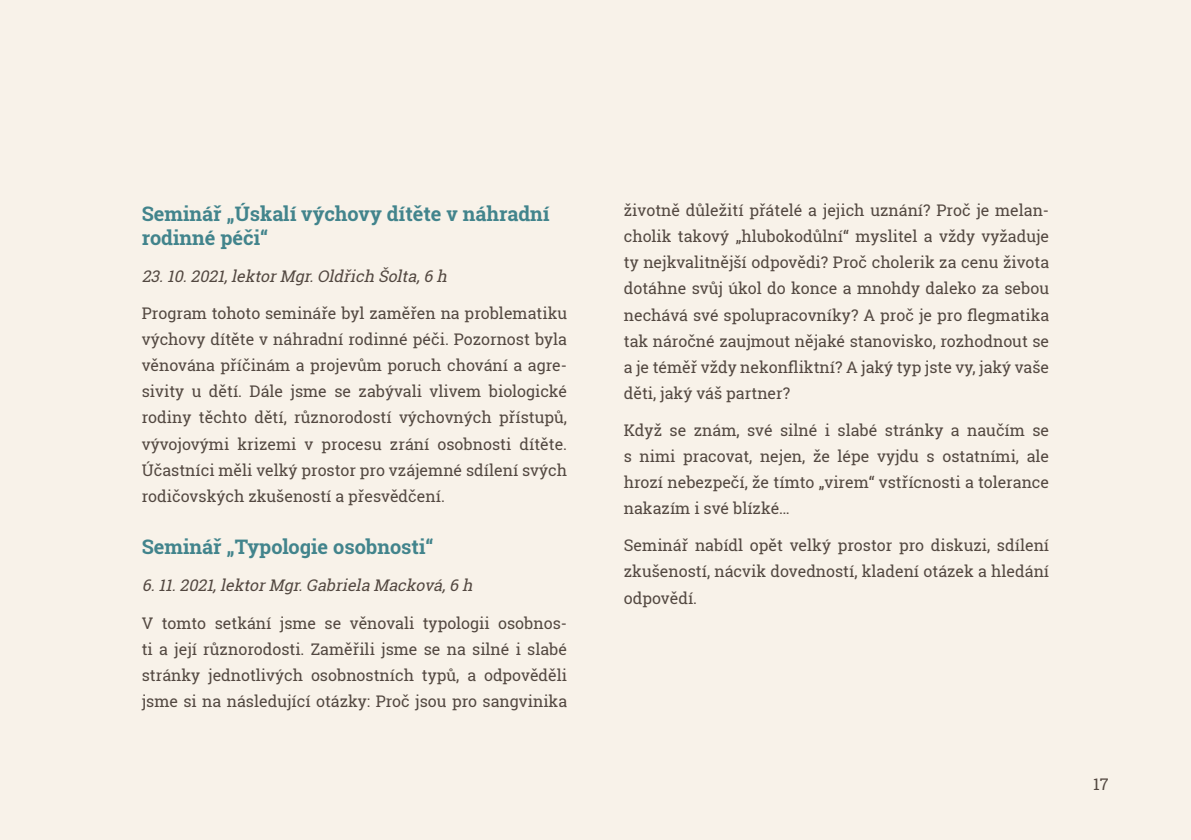
<style>
.page{position:relative;width:1191px;height:840px;background:#fff}
.page>*{position:absolute;margin:0;border:0;box-sizing:border-box;transform-origin:0 0}
.t1{font:700 20px/24px "Roboto Slab";color:#42848c}
.t2{font:16px/26px "Roboto Slab";color:#534841;text-align:justify}
.t3{font:italic 16px "Roboto Slab";color:#534841}
</style>
<div class="page">
<div style="left:0;top:0;width:1191px;height:839px;background:#f8f2e9"></div>
<p class="t1" style="left:142px;top:201px;width:409px">Seminář „Úskalí výchovy dítěte v náhradní rodinné péči“</p>
<p class="t3" style="left:142px;top:265px;width:311px">23.10.2021,lektorMgr.Oldřich Šolta,6 h</p>
<p class="t2" style="left:142px;top:300px;width:427px">Program tohoto semináře byl zaměřen na problematiku výchovy dítěte v náhradní rodinné péči. Pozornost byla věnována příčinám a projevům poruch chování a agre&shy;sivity u dětí. Dále jsme se zabývali vlivem biologické rodiny těchto dětí, různorodostí výchovných přístupů, vývojovými krizemi v procesu zrání osobnosti dítěte.<br>Účastníci měli velký prostor pro vzájemné sdílení svých rodičovských zkušeností a přesvědčení.</p>
<p class="t1" style="left:142px;top:534px;width:293px">Seminář „Typologie osobnosti“</p>
<p class="t3" style="left:142px;top:574px;width:337px">6.11.2021,lektorMgr.Gabriela Macková,6 h</p>
<p class="t2" style="left:142px;top:609px;width:427px">V tomto setkání jsme se věnovali typologii osobnos&shy;ti a její různorodosti. Zaměřili jsme se na silné i slabé stránky jednotlivých osobnostních typů, a odpověděli jsme si na následující otázky: Proč jsou pro sangvinika</p>
<p class="t2" style="left:624px;top:197px;width:427px">životně důležití přátelé a jejich uznání? Proč je melan&shy;cholik takový „hlubokodůlní“ myslitel a vždy vyžaduje ty nejkvalitnější odpovědi? Proč cholerik za cenu života dotáhne svůj úkol do konce a mnohdy daleko za sebou nechává své spolupracovníky? A proč je pro flegmatika tak náročné zaujmout nějaké stanovisko, rozhodnout se a je téměř vždy nekonfliktní? A jaký typ jste vy, jaký vaše děti, jaký váš partner?</p>
<p class="t2" style="left:624px;top:417px;width:427px">Když se znám, své silné i slabé stránky a naučím se s nimi pracovat, nejen, že lépe vyjdu s ostatními, ale hrozí nebezpečí, že tímto „virem“ vstřícnosti a tolerance nakazím i své blízké…</p>
<p class="t2" style="left:624px;top:532px;width:427px">Seminář nabídl opět velký prostor pro diskuzi, sdílení zkušeností, nácvik dovedností, kladení otázek a hledání odpovědí.</p>
<p class="t2" style="left:1093px;top:770px;width:17px">17</p>
</div>
